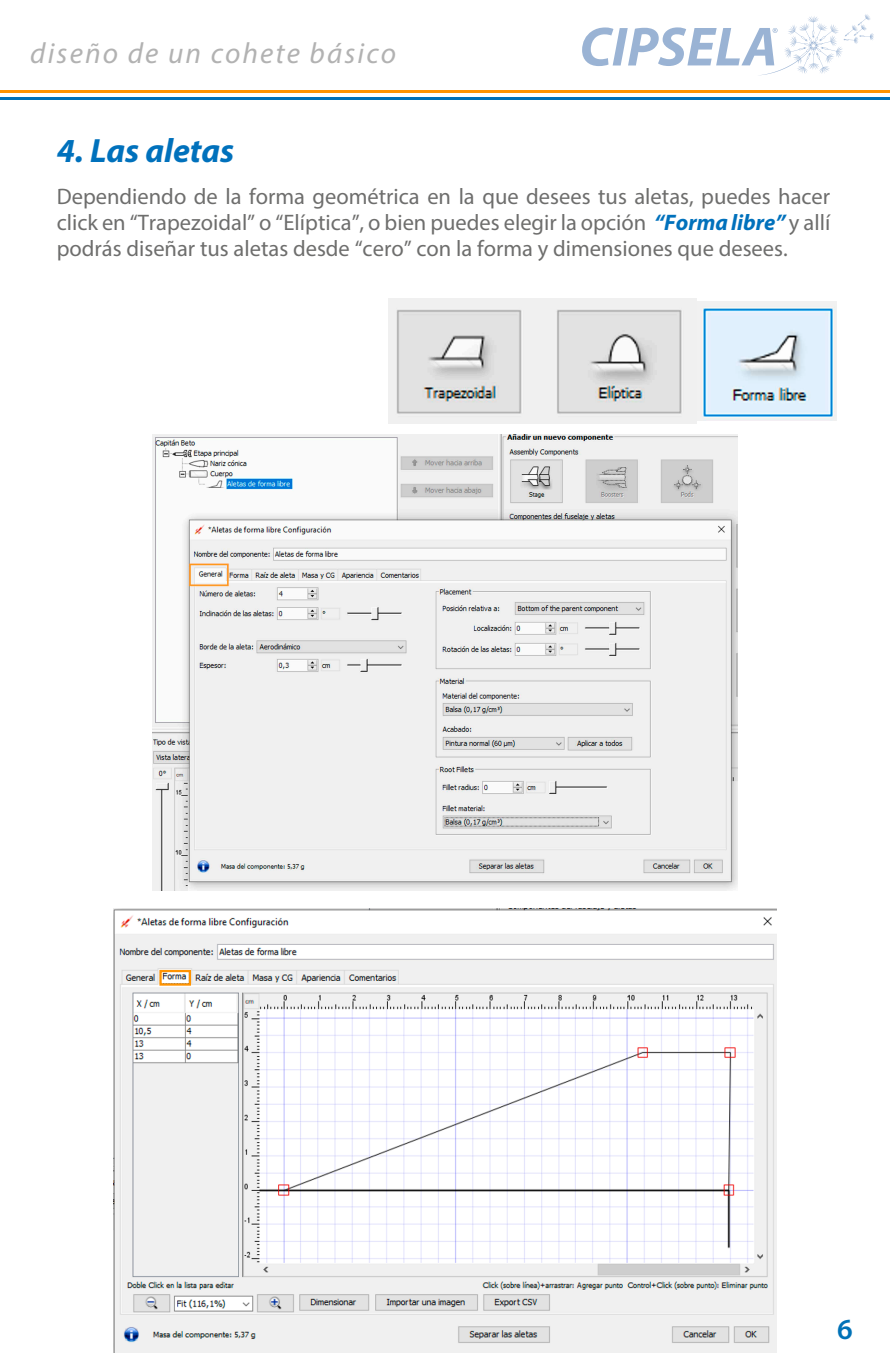
<style>
.page{position:relative;width:890px;height:1372px;background:#fff}
.page>*{position:absolute;margin:0;border:0;box-sizing:border-box;transform-origin:0 0}
.t1{font:italic 700 33.75px "Myriad Pro";color:#0071bc}
.t2{font:italic 29.25px "Myriad Pro";letter-spacing:.075em;color:#b2b2b2}
.t3{font:600 29.25px "Myriad Pro";color:#0072b7}
.t4{font:22.5px/26.1px "Myriad Pro";color:#6e6e6d;text-align:justify}
.s1{font-weight:700;font-style:italic;color:#0071bc}
</style>
<div class="page">
<svg style="left:582px;top:14px;width:292px;height:61px"></svg>
<hr style="left:0;top:97px;width:890px;height:3px;background:#0071b9">
<hr style="left:0;top:90px;width:890px;height:3px;background:#ff9200">
<img style="left:388px;top:299px;width:308px;height:125px">
<img style="left:696px;top:302px;width:141px;height:118px">
<img style="left:152px;top:435px;width:586px;height:455px">
<img style="left:114px;top:908px;width:662px;height:444px">
<div style="left:159px;top:969px;width:32px;height:16px;border:2px solid #ff9300"></div>
<h2 class="t2" style="left:30px;top:35px;width:367px">diseño de un cohete básico</h2>
<h1 class="t1" style="left:57px;top:129px;width:179px">4. Las aletas</h1>
<p class="t4" style="left:57px;top:183px;width:775px">Dependiendo de la forma geométrica en la que desees tus aletas, puedes hacer click en “Trapezoidal” o “Elíptica”, o bien puedes elegir la opción <span class="s1">“Forma libre”</span> y allí podrás diseñar tus aletas desde “cero” con la forma y dimensiones que desees.</p>
<h2 class="t3" style="left:837px;top:1310px;width:17px">6</h2>
</div>
